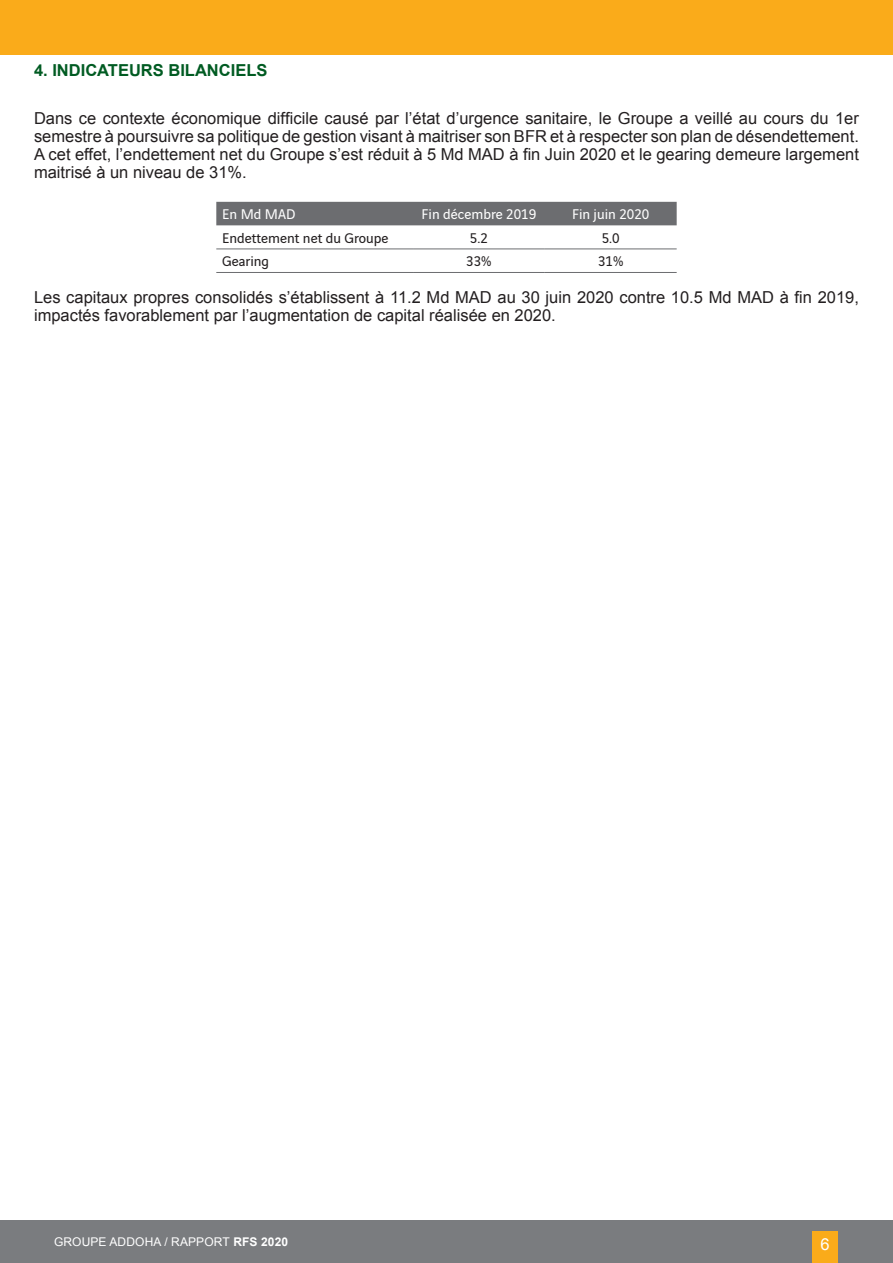
<style>
.page{position:relative;width:893px;height:1263px;background:#fff}
.page>*{position:absolute;margin:0;border:0;box-sizing:border-box;transform-origin:0 0}
.t1{font:16.5px/18px "Arial";color:#231f20;text-align:justify}
.t2{font:700 16.5px "Arial";color:#005b22}
.t3{font:16.5px "Arial";color:#fff}
.t4{font:15px "Vinci Sans";color:#231f20}
.t5{font:15px "Vinci Sans";color:#fff}
.t6{font:12px "Arial";letter-spacing:.01em;color:#fff}
.s1{font-weight:700}
</style>
<div class="page">
<div style="left:0;top:1220px;width:893px;height:43px;background:#7a7c7f"></div>
<div style="left:0;top:0;width:893px;height:54px;background:#faab1a"></div>
<div style="left:216px;top:202px;width:461px;height:23px;background:#6c6d70"></div>
<hr style="left:216px;top:249px;width:197px;height:1px;background:#6c6d70">
<hr style="left:413px;top:249px;width:132px;height:1px;background:#6c6d70">
<hr style="left:545px;top:249px;width:132px;height:1px;background:#6c6d70">
<hr style="left:216px;top:272px;width:197px;height:1px;background:#6c6d70">
<hr style="left:413px;top:272px;width:132px;height:1px;background:#6c6d70">
<hr style="left:545px;top:272px;width:132px;height:1px;background:#6c6d70">
<div style="left:812px;top:1232px;width:26px;height:31px;background:#faab1a"></div>
<p class="t2" style="left:34px;top:59px;width:235px">4. INDICATEURS BILANCIELS</p>
<p class="t1" style="left:34px;top:109px;width:826px">Dans ce contexte économique difficile causé par l’état d’urgence sanitaire, le Groupe a veillé au cours du 1er semestre à poursuivre sa politique de gestion visant à maitriser son BFR et à respecter son plan de désendettement.<br>A cet effet, l’endettement net du Groupe s’est réduit à 5 Md MAD à fin Juin 2020 et le gearing demeure largement maitrisé à un niveau de 31%.</p>
<p class="t5" style="left:222px;top:203px;width:75px">En Md MAD</p>
<p class="t5" style="left:422px;top:203px;width:116px">Fin décembre 2019</p>
<p class="t5" style="left:572px;top:203px;width:79px">Fin juin 2020</p>
<p class="t4" style="left:222px;top:227px;width:168px">Endettement net du Groupe</p>
<p class="t4" style="left:470px;top:227px;width:19px">5.2</p>
<p class="t4" style="left:602px;top:227px;width:19px">5.0</p>
<p class="t4" style="left:222px;top:250px;width:48px">Gearing</p>
<p class="t4" style="left:466px;top:250px;width:27px">33%</p>
<p class="t4" style="left:598px;top:250px;width:27px">31%</p>
<p class="t1" style="left:34px;top:288px;width:826px">Les capitaux propres consolidés s’établissent à 11.2 Md MAD au 30 juin 2020 contre 10.5 Md MAD à fin 2019, impactés favorablement par l’augmentation de capital réalisée en 2020.</p>
<p class="t6" style="left:54px;top:1234px;width:236px">GROUPE ADDOHA / RAPPORT <span class="s1">RFS 2020</span></p>
<p class="t3" style="left:820px;top:1233px;width:11px">6</p>
</div>
